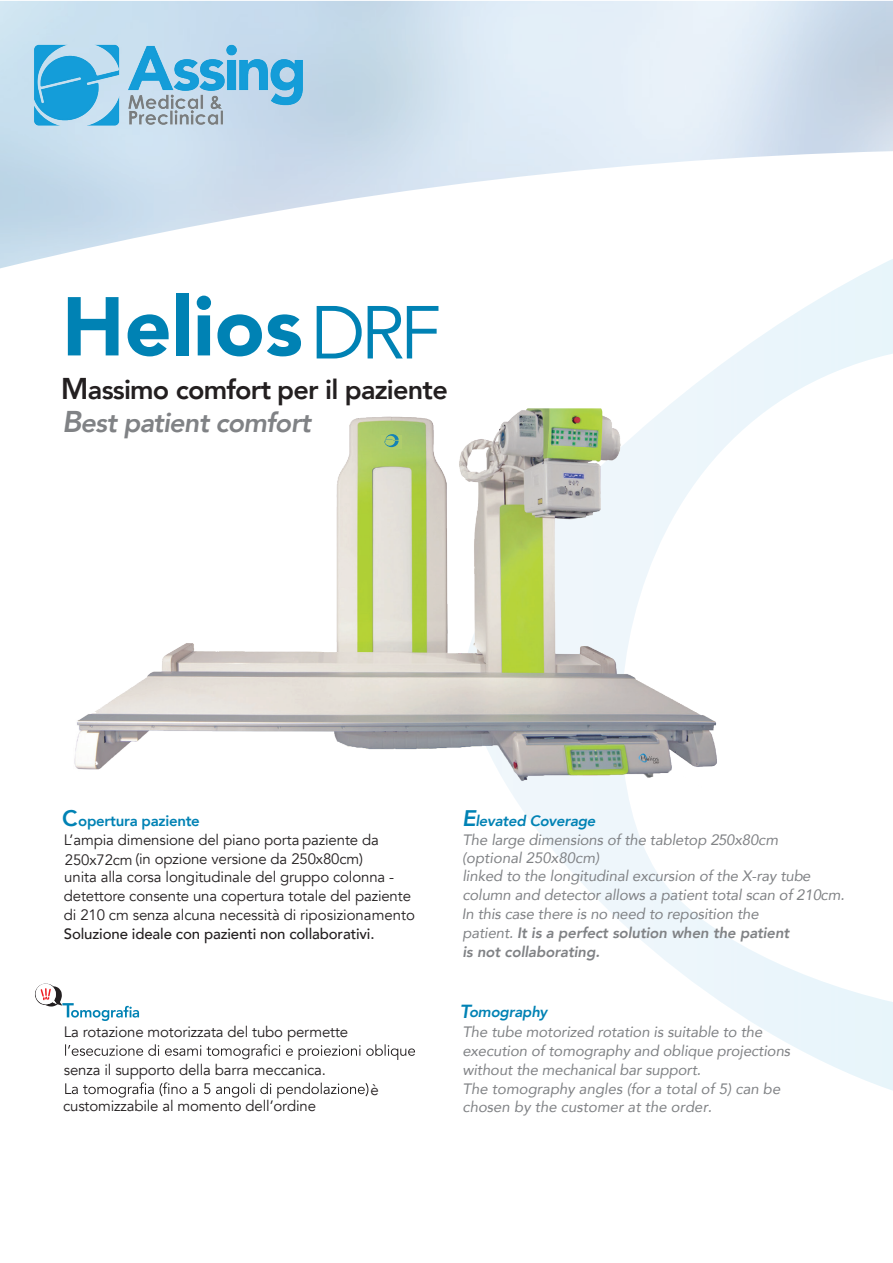
<style>
.page{position:relative;width:893px;height:1263px;background:#fff}
.page>*{position:absolute;margin:0;border:0;box-sizing:border-box;transform-origin:0 0}
.t1{font:900 82.35px "Avenir";color:#0082b4}
.t2{font:800 27px/33px "Avenir";letter-spacing:-.03em;color:#231f20}
.t3{font:italic 15px/18.9px "Avenir";letter-spacing:-.01em;color:#808285}
.t4{font:15px/18.9px "Avenir";letter-spacing:-.01em;color:#231f20}
.t5{font:500 15px "Avenir";letter-spacing:-.01em;color:#231f20}
.s1{font-weight:400;font-size:74.1px}
.s2{font-size:30px}
.s3{font-style:italic;font-size:30px;color:#808285}
.s4{font-style:italic;color:#808285}
.s5{font-weight:800;font-size:22.5px;color:#0082b4}
.s6{font-weight:800;color:#0082b4}
.s7{font-weight:800}
.s8{font-weight:800;font-size:18.9px;color:#0082b4}
</style>
<div class="page">
<svg style="left:543px;top:269px;width:350px;height:822px"></svg>
<svg style="left:65px;top:1044px;width:350px;height:16px"></svg>
<svg style="left:65px;top:1082px;width:303px;height:16px"></svg>
<img style="left:74px;top:408px;width:794px;height:429px">
<div style="left:381px;top:435px;width:20px;height:14px;background:#b0cd6b"></div>
<img style="left:30px;top:1px;width:278px;height:173px">
<svg style="left:384px;top:434px;width:15px;height:13px"></svg>
<svg style="left:35px;top:983px;width:104px;height:38px"></svg>
<h1 class="t1" style="left:62px;top:256px;width:380px">Helios<span class="s1">DRF</span></h1>
<h2 class="t2" style="left:61px;top:373px;width:389px"><span class="s2">M</span>assimo comfort per il paziente<br><span class="s3">B</span><span class="s4">est patient comfort</span></h2>
<p class="t4" style="left:62px;top:811px;width:354px"><span class="s5">C</span><span class="s6">opertura paziente<br></span>L’ampia dimensione del piano porta paziente da 250x72 cm (in opzione versione da 250x80cm)<br>unita alla corsa longitudinale del gruppo colonna - detettore consente una copertura totale del paziente di 210 cm senza alcuna necessità di riposizionamento</p>
<p class="t5" style="left:64px;top:921px;width:312px">Soluzione ideale con pazienti non collaborativi.</p>
<p class="t4" style="left:64px;top:1022px;width:286px">La rotazione motorizzata del tubo permette</p>
<p class="t4" style="left:64px;top:1060px;width:264px">senza il supporto della barra meccanica.</p>
<p class="t4" style="left:63px;top:1096px;width:254px">customizzabile al momento dell’ordine</p>
<p class="t4" style="left:370px;top:1080px;width:10px">è</p>
<p class="t3" style="left:462px;top:811px;width:318px"><span class="s5">E</span><span class="s6">levated Coverage<br></span>The large dimensions of the tabletop 250x80cm</p>
<p class="t3" style="left:462px;top:866px;width:384px">linked to the longitudinal excursion of the X-ray tube column and detector allows a patient total scan of 210 cm.<br>In this case there is no need to reposition the<br>patient. <span class="s7">It is a perfect solution when the patient<br>is not collaborating.</span></p>
<p class="t3" style="left:462px;top:848px;width:139px">(optional 250x80cm)</p>
<p class="t3" style="left:460px;top:1003px;width:332px"><span class="s8">T</span><span class="s6">omography<br></span>The tube motorized rotation is suitable to the execution of tomography and oblique projections without the mechanical bar support.<br>The tomography angles (for a total of 5) can be chosen by the customer at the order.</p>
</div>
